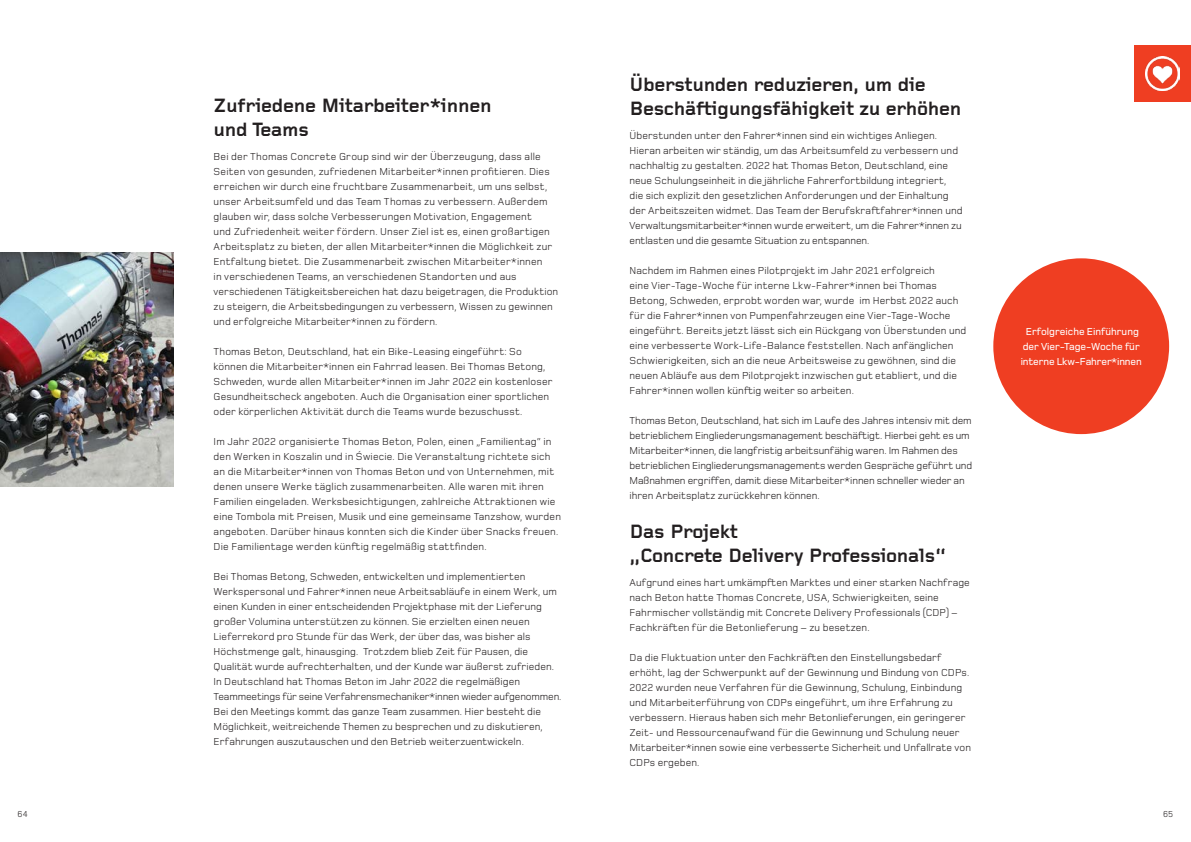
<style>
.page{position:relative;width:1191px;height:842px;background:#fff}
.page>*{position:absolute;margin:0;border:0;box-sizing:border-box;transform-origin:0 0}
.Huvudrubrik_20_24pt{font:700 20px/24px "Foundry Gridnik OT2";letter-spacing:-.02em;color:#231f20}
.Brödtext_10_5_15p_DE{font:10.5px/15px "Foundry Monoline OT3";letter-spacing:.01em;color:#231f20}
.Brödtext_10_5_15p_DE-2{font:10.5px/15px "Foundry Monoline OT3";letter-spacing:-.01em;color:#231f20}
.Bubblor_10_5_15pt_DE{font:500 10.5px/15px "Foundry Monoline OT3";color:#fff;text-align:center}
.t1{font:9px "Foundry Monoline OT3";color:#231f20}
</style>
<div class="page">
<img style="left:0;top:252px;width:174px;height:235px">
<div style="left:1134px;top:45px;width:57px;height:57px;background:#ef3e22"></div>
<img style="left:1145px;top:57px;width:34px;height:34px">
<div style="left:993px;top:258px;width:176px;height:176px;background:#ef3e22;border-radius:50%"></div>
<p class="Huvudrubrik_20_24pt" style="left:214px;top:93px;width:279px">Zufriedene Mitarbeiter*innen und Teams</p>
<p class="Brödtext_10_5_15p_DE" style="left:214px;top:148px;width:346px">Bei der Thomas Concrete Group sind wir der Überzeugung, dass alle Seiten von gesunden, zufriedenen Mitarbeiter*innen profitieren. Dies erreichen wir durch eine fruchtbare Zusammenarbeit, um uns selbst, unser Arbeitsumfeld und das Team Thomas zu verbessern. Außerdem glauben wir, dass solche Verbesserungen Motivation, Engagement<br>und Zufriedenheit weiter fördern. Unser Ziel ist es, einen großartigen Arbeitsplatz zu bieten, der allen Mitarbeiter*innen die Möglichkeit zur Entfaltung bietet. Die Zusammenarbeit zwischen Mitarbeiter*innen<br>in verschiedenen Teams, an verschiedenen Standorten und aus verschiedenen Tätigkeitsbereichen hat dazu beigetragen, die Produktion zu steigern, die Arbeitsbedingungen zu verbessern, Wissen zu gewinnen und erfolgreiche Mitarbeiter*innen zu fördern.</p>
<p class="Brödtext_10_5_15p_DE" style="left:214px;top:343px;width:340px">Thomas Beton, Deutschland, hat ein Bike-Leasing eingeführt: So können die Mitarbeiter*innen ein Fahrrad leasen. Bei Thomas Betong, Schweden, wurde allen Mitarbeiter*innen im Jahr 2022 ein kostenloser Gesundheitscheck angeboten. Auch die Organisation einer sportlichen oder körperlichen Aktivität durch die Teams wurde bezuschusst.</p>
<p class="Brödtext_10_5_15p_DE" style="left:214px;top:433px;width:349px">Im Jahr 2022 organisierte Thomas Beton, Polen, einen „Familientag“ in den Werken in Koszalin und in Świecie. Die Veranstaltung richtete sich an die Mitarbeiter*innen von Thomas Beton und von Unternehmen, mit denen unsere Werke täglich zusammenarbeiten. Alle waren mit ihren Familien eingeladen. Werksbesichtigungen, zahlreiche Attraktionen wie eine Tombola mit Preisen, Musik und eine gemeinsame Tanzshow, wurden angeboten. Darüber hinaus konnten sich die Kinder über Snacks freuen.<br>Die Familientage werden künftig regelmäßig stattfinden.</p>
<p class="Brödtext_10_5_15p_DE" style="left:214px;top:568px;width:349px">Bei Thomas Betong, Schweden, entwickelten und implementierten Werkspersonal und Fahrer*innen neue Arbeitsabläufe in einem Werk, um einen Kunden in einer entscheidenden Projektphase mit der Lieferung großer Volumina unterstützen zu können. Sie erzielten einen neuen Lieferrekord pro Stunde für das Werk, der über das, was bisher als Höchstmenge galt, hinausging. Trotzdem blieb Zeit für Pausen, die Qualität wurde aufrechterhalten, und der Kunde war äußerst zufrieden.<br>In Deutschland hat Thomas Beton im Jahr 2022 die regelmäßigen Teammeetings für seine Verfahrensmechaniker*innen wieder aufgenommen.<br>Bei den Meetings kommt das ganze Team zusammen. Hier besteht die Möglichkeit, weitreichende Themen zu besprechen und zu diskutieren, Erfahrungen auszutauschen und den Betrieb weiterzuentwickeln.</p>
<p class="Huvudrubrik_20_24pt" style="left:629px;top:73px;width:333px">Überstunden reduzieren, um die<br>Beschäftigungsfähigkeit zu erhöhen</p>
<p class="Brödtext_10_5_15p_DE" style="left:629px;top:127px;width:334px">Überstunden unter den Fahrer*innen sind ein wichtiges Anliegen.<br>Hieran arbeiten wir ständig, um das Arbeitsumfeld zu verbessern und nachhaltig zu gestalten. 2022 hat Thomas Beton, Deutschland, eine neue Schulungseinheit in die jährliche Fahrerfortbildung integriert, die sich explizit den gesetzlichen Anforderungen und der Einhaltung der Arbeitszeiten widmet. Das Team der Berufskraftfahrer*innen und Verwaltungsmitarbeiter*innen wurde erweitert, um die Fahrer*innen zu entlasten und die gesamte Situation zu entspannen.</p>
<p class="Brödtext_10_5_15p_DE" style="left:629px;top:262px;width:338px">Nachdem im Rahmen eines Pilotprojekt im Jahr 2021 erfolgreich<br>eine Vier-Tage-Woche für interne Lkw-Fahrer*innen bei Thomas Betong, Schweden, erprobt worden war, wurde im Herbst 2022 auch für die Fahrer*innen von Pumpenfahrzeugen eine Vier-Tage-Woche eingeführt. Bereits jetzt lässt sich ein Rückgang von Überstunden und eine verbesserte Work-Life-Balance feststellen. Nach anfänglichen Schwierigkeiten, sich an die neue Arbeitsweise zu gewöhnen, sind die neuen Abläufe aus dem Pilotprojekt inzwischen gut etabliert, und die Fahrer*innen wollen künftig weiter so arbeiten.</p>
<p class="Brödtext_10_5_15p_DE-2" style="left:629px;top:412px;width:344px">Thomas Beton, Deutschland, hat sich im Laufe des Jahres intensiv mit dem betrieblichem Eingliederungsmanagement beschäftigt. Hierbei geht es um Mitarbeiter*innen, die langfristig arbeitsunfähig waren. Im Rahmen des betrieblichen Eingliederungsmanagements werden Gespräche geführt und Maßnahmen ergriffen, damit diese Mitarbeiter*innen schneller wieder an ihren Arbeitsplatz zurückkehren können.</p>
<p class="Huvudrubrik_20_24pt" style="left:629px;top:519px;width:318px">Das Projekt<br>„Concrete Delivery Professionals“</p>
<p class="Brödtext_10_5_15p_DE" style="left:629px;top:574px;width:342px">Aufgrund eines hart umkämpften Marktes und einer starken Nachfrage nach Beton hatte Thomas Concrete, USA, Schwierigkeiten, seine Fahrmischer vollständig mit Concrete Delivery Professionals (CDP) – Fachkräften für die Betonlieferung – zu besetzen.</p>
<p class="Brödtext_10_5_15p_DE" style="left:629px;top:649px;width:343px">Da die Fluktuation unter den Fachkräften den Einstellungsbedarf erhöht, lag der Schwerpunkt auf der Gewinnung und Bindung von CDPs.<br>2022 wurden neue Verfahren für die Gewinnung, Schulung, Einbindung und Mitarbeiterführung von CDPs eingeführt, um ihre Erfahrung zu verbessern. Hieraus haben sich mehr Betonlieferungen, ein geringerer Zeit- und Ressourcenaufwand für die Gewinnung und Schulung neuer Mitarbeiter*innen sowie eine verbesserte Sicherheit und Unfallrate von CDPs ergeben.</p>
<p class="Bubblor_10_5_15pt_DE" style="left:1020px;top:323px;width:123px">Erfolgreiche Einführung der Vier-Tage-Woche für interne Lkw-Fahrer*innen</p>
<p class="t1" style="left:18px;top:807px;width:12px">64</p>
<p class="t1" style="left:1163px;top:807px;width:12px">65</p>
</div>
